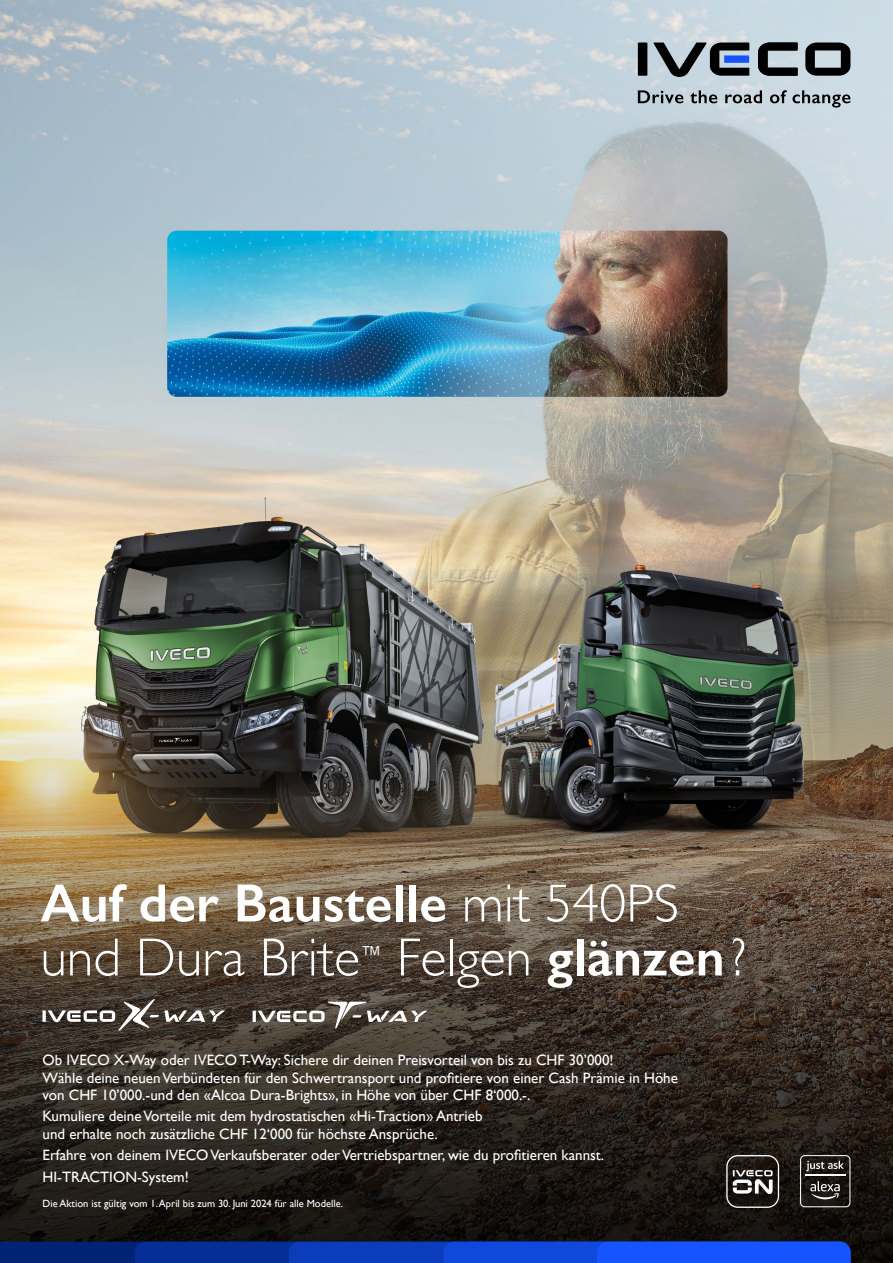
<style>
.page{position:relative;width:893px;height:1263px;background:#fff}
.page>*{position:absolute;margin:0;border:0;box-sizing:border-box;transform-origin:0 0}
.t1{font:300 54px/54px "Gill Sans";color:#fff}
.t2{font:300 23.1px "Gill Sans";color:#fff}
.t3{font:15px/17.2px "Gill Sans";color:#fff}
.t4{font:10.5px "Gill Sans";color:#fff}
.s1{font-weight:600}
</style>
<div class="page">
<img style="left:0;top:0;width:893px;height:665px">
<img style="left:0;top:665px;width:893px;height:598px">
<svg style="left:253px;top:1002px;width:174px;height:26px"></svg>
<svg style="left:43px;top:999px;width:182px;height:31px"></svg>
<svg style="left:800px;top:1155px;width:50px;height:52px"></svg>
<hr style="left:805px;top:1174px;width:40px;height:1px;background:#fff">
<svg style="left:726px;top:1155px;width:53px;height:53px"></svg>
<svg style="left:0;top:1242px;width:850px;height:21px"></svg>
<svg style="left:638px;top:90px;width:45px;height:13px"></svg>
<svg style="left:690px;top:90px;width:27px;height:13px"></svg>
<svg style="left:725px;top:90px;width:37px;height:13px"></svg>
<svg style="left:770px;top:90px;width:80px;height:18px"></svg>
<svg style="left:805px;top:43px;width:45px;height:33px"></svg>
<svg style="left:758px;top:43px;width:40px;height:33px"></svg>
<svg style="left:653px;top:43px;width:96px;height:34px"></svg>
<div style="left:638px;top:43px;width:9px;height:33px;background:#000"></div>
<h1 class="t1" style="left:40px;top:874px;width:640px"><span class="s1">Auf der Baustelle</span> mit 540PS und Dura Brite</h1>
<h2 class="t2" style="left:360px;top:936px;width:23px">™</h2>
<h1 class="t1" style="left:397px;top:928px;width:351px">Felgen <span class="s1">glänzen</span>?</h1>
<p class="t3" style="left:43px;top:1051px;width:637px">Ob IVECO X-Way oder IVECO T-Way: Sichere dir deinen Preisvorteil von bis zu CHF 30’000!<br>Wähle deine neuen Verbündeten für den Schwertransport und profitiere von einer Cash Prämie in Höhe von CHF 10’000.-und den «Alcoa Dura-Brights», in Höhe von über CHF 8‘000.-.</p>
<p class="t3" style="left:43px;top:1107px;width:441px">Kumuliere deine Vorteile mit dem hydrostatischen «Hi-Traction» Antrieb und erhalte noch zusätzliche CHF 12‘000 für höchste Ansprüche.</p>
<p class="t3" style="left:43px;top:1144px;width:563px;line-height:21.5px">Erfahre von deinem IVECO Verkaufsberater oder Vertriebspartner, wie du profitieren kannst.<br>HI-TRACTION-System!</p>
<p class="t4" style="left:43px;top:1197px;width:302px">Die Aktion ist gültig vom 1. April bis zum 30. Juni 2024 für alle Modelle.</p>
</div>
